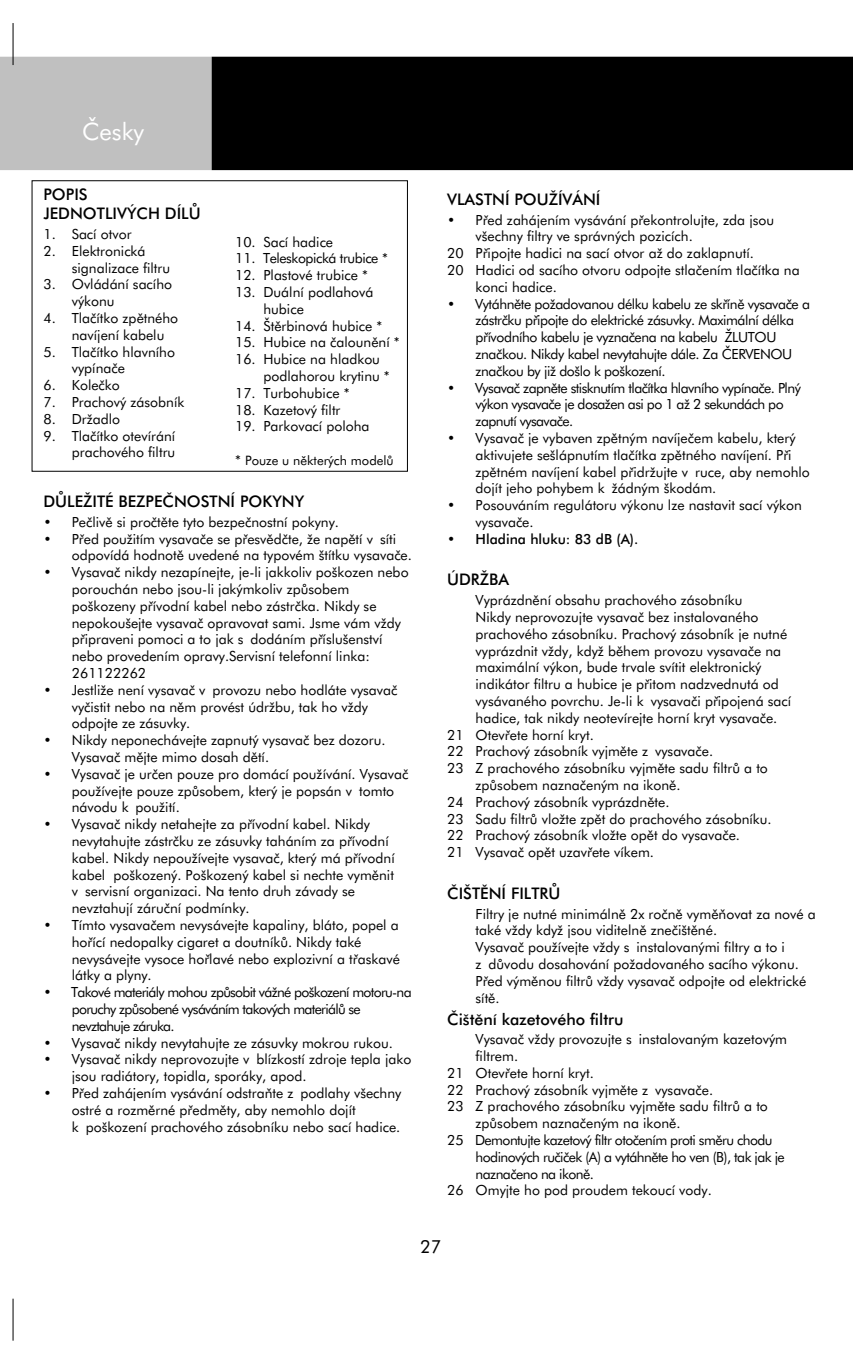
<style>
.page{position:relative;width:853px;height:1361px;background:#fff}
.page>*{position:absolute;margin:0;border:0;box-sizing:border-box;transform-origin:0 0}
.t1{font:24px "Futura Bk HU Book";letter-spacing:.24em;color:#fff}
.t2{font:18px "Futura Bk HU Book";color:#000}
.t3{font:16px "Futura Med HU Medium";letter-spacing:-.065em;color:#000}
.t4{font:16px/19.2px "Futura Med HU Medium";letter-spacing:-.165em;color:#000}
.t5{font:16px "Futura Med HU Medium";letter-spacing:-.11em;color:#000}
.t6{font:14px/16.8px "Futura Bk HU Book";letter-spacing:-.01em;color:#000}
.t7{font:14px/16.8px "Futura Bk HU Book";letter-spacing:-.03em;color:#000}
.t8{font:14px/16.8px "Futura Bk HU Book";letter-spacing:-.05em;color:#000}
.t9{font:14px/16.8px "Futura Bk HU Book";letter-spacing:-.04em;color:#000}
.t10{font:14px/16.8px "Futura Bk HU Book";letter-spacing:-.035em;color:#000}
.t11{font:14px "Futura Bk HU Book";letter-spacing:-.055em;color:#000}
.t12{font:14px "Futura Bk HU Book";letter-spacing:-.13em;color:#000}
.t13{font:14px "Futura Bk HU Book";letter-spacing:-.07em;color:#000}
.t14{font:14px "Futura Med HU Medium";color:#000}
.t15{font:14px "Futura Bk HU Book";letter-spacing:-.09em;color:#000}
.t16{font:13px "Futura Bk HU Book";letter-spacing:-.07em;color:#000}
.s1{font-size:14px}
.s2{font-family:"Futura Bk HU Book"}
</style>
<div class="page">
<div style="left:0;top:57px;width:211px;height:113px;background:#c0c0c0"></div>
<div style="left:211px;top:57px;width:641px;height:113px;background:#000"></div>
<hr style="left:13px;top:1298px;width:1px;height:42px;background:#000">
<hr style="left:13px;top:23px;width:1px;height:42px;background:#000">
<h1 class="t1" style="left:82px;top:122px;width:63px">Česky</h1>
<p class="t4" style="left:43px;top:186px;width:159px">PO PIS<br>JED NO TLIVÝCH D ÍLŮ</p>
<p class="t6" style="left:43px;top:227px;width:90px">1. Sací otvor</p>
<p class="t10" style="left:72px;top:244px;width:98px;text-indent:-28px">2. Ele k tronick á<br>s ignalizace filtru</p>
<p class="t6" style="left:72px;top:277px;width:102px;text-indent:-28px">3. O vládání s acíh o výk onu</p>
<p class="t9" style="left:72px;top:311px;width:108px;text-indent:-28px">4. Tlačítk o zpětnéh o navíje ní k ab e lu</p>
<p class="t6" style="left:72px;top:344px;width:105px;text-indent:-28px">5. Tlačítk o h lavníh o vypínače</p>
<p class="t6" style="left:43px;top:378px;width:78px">6. Kole čk o</p>
<p class="t6" style="left:43px;top:395px;width:139px">7. Prach ový zás obník</p>
<p class="t6" style="left:43px;top:412px;width:79px">8. D ržadlo</p>
<p class="t11" style="left:43px;top:430px;width:133px">9 . Tlačítk o ote vírání</p>
<p class="t11" style="left:72px;top:447px;width:103px">prach ovéh o filtru</p>
<p class="t6" style="left:235px;top:234px;width:96px">10. Sací h adice</p>
<p class="t7" style="left:235px;top:251px;width:160px">11. Te le sk opick á trubice *</p>
<p class="t15" style="left:235px;top:269px;width:140px">12. Plas tové trub ice *</p>
<p class="t6" style="left:263px;top:285px;width:111px;text-indent:-28px">13. D uální podlah ová h ubice</p>
<p class="t6" style="left:235px;top:318px;width:154px">14. Štěrb inová h ub ice *</p>
<p class="t6" style="left:235px;top:335px;width:172px">15. H ub ice na čalounění *</p>
<p class="t6" style="left:263px;top:352px;width:133px;text-indent:-28px">16. H ubice na h ladk ou podlah orou k rytinu *</p>
<p class="t6" style="left:235px;top:386px;width:122px">17. Turboh ubice *</p>
<p class="t6" style="left:235px;top:402px;width:136px">18. Kaze tový filtr<br>19 . Park ovací poloh a</p>
<p class="t16" style="left:235px;top:455px;width:161px"><span class="s1">*</span>Pouze u něk te rých m ode lů</p>
<p class="t3" style="left:43px;top:494px;width:262px">D ŮLEŽITÉ BEZ PEČ NO STNÍ PO K YNY</p>
<p class="t11" style="left:43px;top:516px;width:298px">• Pe člivěs i pročtěte tyto b e zpe čnos tní pok yny.</p>
<p class="t6" style="left:72px;top:531px;width:343px;text-indent:-28px">• Pře d použitím vys avače s e pře svědčte , že napětí v s íti odpovídá h odnotěuve de né na typovém š títk u vys avače .</p>
<p class="t6" style="left:72px;top:565px;width:338px;text-indent:-28px">• Vys avačnik dy ne zapíne jte , je -li jak k olivpoš k oze n ne bo porouch án ne bo js ou-li jak ým k olivzpůs ob e m<br>poš k oze ny přívodní k ab e lne bo zás trčk a. Nik dy s e<br>ne pok ouš e jte vys avačopravovats am i. Js m e vám vždy připrave ni pom oci a to jak s dodáním přís luš e ns tví<br>ne bo prove de ním opravy.Se rvis ní te le fonní link a:<br>261122262</p>
<p class="t6" style="left:72px;top:682px;width:331px;text-indent:-28px">• Je s tliže ne ní vys avačv provozu ne bo h odláte vys avač vyčis titne bo na něm provés túdržb u, tak h o vždy odpojte ze zás uvk y.</p>
<p class="t6" style="left:72px;top:733px;width:317px;text-indent:-28px">• Nik dy ne pone ch áve jte zapnutý vys avačb e z dozoru.<br>Vys avačm ějte m im o dos ah dětí.</p>
<p class="t6" style="left:72px;top:766px;width:342px;text-indent:-28px">• Vys avačje urče n pouze pro dom ácí používání. Vys avač používe jte pouze způs ob e m , k te rý je pops án v tom to návodu k použití.</p>
<p class="t6" style="left:72px;top:817px;width:327px;text-indent:-28px">• Vys avačnik dy ne tah e jte za přívodní k ab e l. Nik dy<br>ne vytah ujte zás trčk u ze zás uvk y tah áním za přívodní<br>k ab e l. Nik dy ne používe jte vys avač, k te rý m á přívodní k ab e lpoš k oze ný. Poš k oze ný k ab e ls i ne ch te vym ěnit v s e rvis ní organizaci. Na te nto druh závady s e<br>ne vztah ují záruční podm ínk y.</p>
<p class="t6" style="left:72px;top:918px;width:329px;text-indent:-28px">• Tím to vys avače m ne vys áve jte k apaliny, bláto, pope la h ořící ne dopalk y cigare ta doutník ů. Nik dy tak é<br>ne vys áve jte vys oce h ořlavé ne bo e xplozivní a třas k avé látk y a plyny.</p>
<p class="t8" style="left:72px;top:985px;width:341px;text-indent:-28px">• Tak ové m ate riály m oh ou způsobitvážné pošk oze ní m otoru-na poruch y způsobe né vysáváním tak ových m ate riálů se<br>ne vztah uje záruk a.</p>
<p class="t6" style="left:43px;top:1035px;width:352px">• Vys avačnik dy ne vytah ujte ze zás uvk y m ok rou ruk ou.</p>
<p class="t6" style="left:72px;top:1052px;width:341px;text-indent:-28px">• Vys avačnik dy ne provozujte v blízk os tí zdroje te pla jak o js ou radiátory, topidla, s porák y, apod.</p>
<p class="t6" style="left:72px;top:1086px;width:331px;text-indent:-28px">• Pře d zah áje ním vys ávání ods traňte z podlah y vš e ch ny os tré a rozm ěrné pře dm ěty, ab y ne m oh lo dojít<br>k poš k oze ní prach ovéh o zás obník u ne bo s ací h adice .</p>
<p class="t3" style="left:447px;top:192px;width:155px">VLASTNÍ PO UŽÍVÁNÍ</p>
<p class="t6" style="left:447px;top:212px;width:327px">• Pře d zah áje ním vys ávání pře k ontrolujte , zda js ou</p>
<p class="t13" style="left:475px;top:231px;width:220px">vš e ch ny filtry ve s právných pozicích .</p>
<p class="t6" style="left:447px;top:246px;width:310px">20 Připojte h adici na s ací otvor aždo zak lapnutí.</p>
<p class="t6" style="left:447px;top:263px;width:354px">20 H adici od s acíh o otvoru odpojte s tlače ním tlačítk a na</p>
<p class="t6" style="left:475px;top:279px;width:84px">k onci h adice .</p>
<p class="t7" style="left:475px;top:296px;width:336px;text-indent:-28px">• Vytáh něte požadovanou délk u k abe lu ze sk říněvysavače a zástrčk u připojte do e le k trick é zás uvk y.Maxim ální délk a přívodníh o k abe lu je vyznače na na k abe lu ŽLUTO U<br>značk ou.Nik dy k abe lne vytah ujte dále . Z a Č ERVENO U značk ou by jiždošlo k pošk oze ní.</p>
<p class="t9" style="left:475px;top:380px;width:328px;text-indent:-28px">• Vysavačzapněte stisk nutím tlačítk a h lavníh o vypínače .Plný výk on vysavače je dosaže n asi po 1 až2 se k undách po zapnutí vysavače .</p>
<p class="t6" style="left:475px;top:431px;width:336px;text-indent:-28px">• Vys avačje vybave n zpětným navíje če m k ab e lu, k te rý ak tivuje te s e š lápnutím tlačítk a zpětnéh o navíje ní. Při zpětném navíje ní k ab e lpřidržujte v ruce , ab y ne m oh lo dojítje h o poh ybe m k žádným šk odám .</p>
<p class="t6" style="left:475px;top:498px;width:328px;text-indent:-28px">• Pos ouváním re gulátoru výk onu lze nas tavits ací výk on vys avače .</p>
<p class="t14" style="left:447px;top:532px;width:194px"><span class="s2">•</span> H ladina h luk u: 83 dB(A).</p>
<p class="t3" style="left:447px;top:572px;width:62px">ÚD RŽBA</p>
<p class="t6" style="left:475px;top:593px;width:267px">Vyprázdnění ob s ah u prach ovéh o zás obník u</p>
<p class="t6" style="left:475px;top:610px;width:284px">Nik dy ne provozujte vys avačb e z ins talovanéh o</p>
<p class="t6" style="left:475px;top:626px;width:313px">prach ovéh o zás obník u. Prach ový zás obník je nutné</p>
<p class="t6" style="left:475px;top:643px;width:307px">vyprázdnitvždy, k dyžběh e m provozu vys avače na</p>
<p class="t6" style="left:475px;top:660px;width:289px">m axim ální výk on, b ude trvale svítite le k tronick ý</p>
<p class="t6" style="left:475px;top:677px;width:304px">indik átor filtru a h ub ice je přitom nadzve dnutá od</p>
<p class="t6" style="left:475px;top:694px;width:317px">vys ávanéh o povrch u. Je -li k vys avači připoje ná s ací</p>
<p class="t6" style="left:475px;top:710px;width:305px">h adice , tak nik dy ne ote víre jte h orní k rytvys avače .</p>
<p class="t11" style="left:447px;top:729px;width:150px">21 O te vře te h orní k ryt.</p>
<p class="t10" style="left:447px;top:744px;width:269px">22 Prach ový zás obník vyjm ěte z vys avače .</p>
<p class="t6" style="left:447px;top:761px;width:322px">23 Z prach ovéh o zás obník u vyjm ěte s adu filtrů a to</p>
<p class="t6" style="left:475px;top:778px;width:208px">způs ob e m naznače ným na ik oně.</p>
<p class="t6" style="left:447px;top:794px;width:225px">24 Prach ový zás obník vyprázdněte .</p>
<p class="t6" style="left:447px;top:811px;width:327px">23 Sadu filtrů vložte zpětdo prach ovéh o zás obník u.</p>
<p class="t6" style="left:447px;top:828px;width:296px">22 Prach ový zás obník vložte opětdo vys avače .</p>
<p class="t6" style="left:447px;top:845px;width:210px">21 Vys avačopětuzavře te vík e m .</p>
<p class="t5" style="left:447px;top:886px;width:115px">Č IŠTĚNÍ FILTRŮ</p>
<p class="t6" style="left:475px;top:906px;width:341px">Filtry je nutné m inim álně2x ročněvym ěňovatza nové a tak é vždy k dyžjs ou vidite lnězne čiš těné.<br>Vys avačpoužíve jte vždy s ins talovaným i filtry a to i<br>z důvodu dos ah ování požadovanéh o s acíh o výk onu.<br>Pře d vým ěnou filtrů vždy vys avačodpojte od e le k trick é<br>s ítě.</p>
<p class="t3" style="left:447px;top:1011px;width:176px">Č ištění k aze tovéh o filtru</p>
<p class="t10" style="left:475px;top:1032px;width:309px">Vys avačvždy provozujte s ins talovaným k aze tovým</p>
<p class="t6" style="left:475px;top:1049px;width:46px">filtre m .</p>
<p class="t11" style="left:447px;top:1067px;width:150px">21 O te vře te h orní k ryt.</p>
<p class="t10" style="left:447px;top:1082px;width:269px">22 Prach ový zás obník vyjm ěte z vys avače .</p>
<p class="t6" style="left:447px;top:1099px;width:322px">23 Z prach ovéh o zás obník u vyjm ěte s adu filtrů a to</p>
<p class="t6" style="left:475px;top:1116px;width:208px">způs ob e m naznače ným na ik oně.</p>
<p class="t8" style="left:447px;top:1133px;width:325px">25 D e m ontujte k aze tovýfiltr otoče ním proti sm ěru ch odu</p>
<p class="t12" style="left:475px;top:1151px;width:307px">h odinových ručiče k (A)a vytáh něte h o ve n (B), tak jak je</p>
<p class="t8" style="left:475px;top:1166px;width:121px">naznače no na ik oně.</p>
<p class="t6" style="left:447px;top:1183px;width:268px">26 O m yjte h o pod proude m te k oucí vody.</p>
<p class="t2" style="left:420px;top:1239px;width:23px">27</p>
</div>
